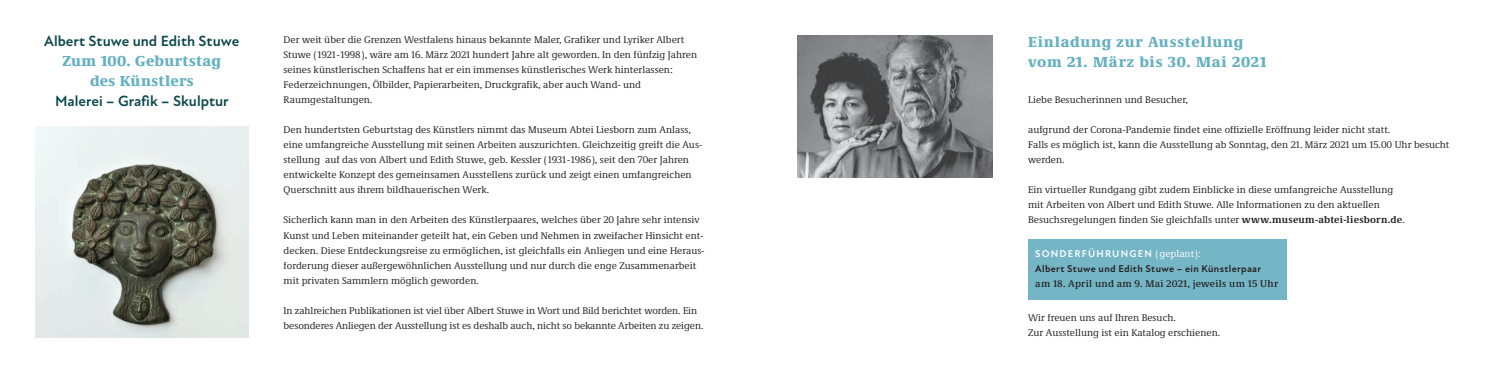
<style>
.page{position:relative;width:1489px;height:373px;background:#fff}
.page>*{position:absolute;margin:0;border:0;box-sizing:border-box;transform-origin:0 0}
.t1{font:900 15px/20px "Demos Next Pro";letter-spacing:.035em;color:#66b1c1;text-align:center}
.t2{font:700 15px "Atten New";color:#0d494c}
.t3{font:10px/15px "Demos Next Pro";color:#231f20}
.t4{font:700 10px/15px "Atten New";letter-spacing:.04em;color:#231f20}
.t5{font:500 10px "Demos Next Pro";letter-spacing:.025em;color:#231f20}
.s1{font-weight:700}
.s2{color:#fff}
.s3{font-family:"Demos Next Pro";font-weight:400;color:#fff}
</style>
<div class="page">
<div style="left:1028px;top:239px;width:258px;height:60px;background:#75b6c6"></div>
<img style="left:797px;top:35px;width:195px;height:142px">
<img style="left:35px;top:126px;width:213px;height:211px">
<h1 class="t2" style="left:44px;top:32px;width:196px">Albert Stuwe und Edith Stuwe</h1>
<h1 class="t1" style="left:62px;top:50px;width:160px">Zum 100. Geburtstag des Künstlers</h1>
<h1 class="t2" style="left:55px;top:92px;width:175px">Malerei – Grafik – Skulptur</h1>
<p class="t3" style="left:283px;top:32px;width:415px">Der weit über die Grenzen Westfalens hinaus bekannte Maler, Grafiker und Lyriker Albert Stuwe (1921-1998), wäre am 16. März 2021 hundert Jahre alt geworden. In den fünfzig Jahren seines künstlerischen Schaffens hat er ein immenses künstlerisches Werk hinterlassen:<br>Federzeichnungen, Ölbilder, Papierarbeiten, Druckgrafik, aber auch Wand- und Raumgestaltungen.</p>
<p class="t3" style="left:283px;top:122px;width:420px">Den hundertsten Geburtstag des Künstlers nimmt das Museum Abtei Liesborn zum Anlass, eine umfangreiche Ausstellung mit seinen Arbeiten auszurichten. Gleichzeitig greift die Aus&shy;stellung auf das von Albert und Edith Stuwe, geb. Kessler (1931-1986), seit den 70er Jahren entwickelte Konzept des gemeinsamen Ausstellens zurück und zeigt einen umfangreichen Querschnitt aus ihrem bildhauerischen Werk.</p>
<p class="t3" style="left:283px;top:212px;width:422px">Sicherlich kann man in den Arbeiten des Künstlerpaares, welches über 20 Jahre sehr intensiv Kunst und Leben miteinander geteilt hat, ein Geben und Nehmen in zweifacher Hinsicht ent&shy;decken. Diese Entdeckungsreise zu ermöglichen, ist gleichfalls ein Anliegen und eine Heraus&shy;forderung dieser außergewöhnlichen Ausstellung und nur durch die enge Zusammenarbeit mit privaten Sammlern möglich geworden.</p>
<p class="t3" style="left:283px;top:302px;width:421px">In zahlreichen Publikationen ist viel über Albert Stuwe in Wort und Bild berichtet worden. Ein besonderes Anliegen der Ausstellung ist es deshalb auch, nicht so bekannte Arbeiten zu zeigen.</p>
<h1 class="t1" style="left:1028px;top:30px;width:240px;text-align:left">Einladung zur Ausstellung vom 21. März bis 30. Mai 2021</h1>
<p class="t3" style="left:1028px;top:91px;width:161px">Liebe Besucherinnen und Besucher,</p>
<p class="t3" style="left:1028px;top:121px;width:423px">aufgrund der Corona-Pandemie findet eine offizielle Eröffnung leider nicht statt.<br>Falls es möglich ist, kann die Ausstellung ab Sonntag, den 21. März 2021 um 15.00 Uhr besucht werden.</p>
<p class="t3" style="left:1028px;top:181px;width:378px">Ein virtueller Rundgang gibt zudem Einblicke in diese umfangreiche Ausstellung mit Arbeiten von Albert und Edith Stuwe. Alle Informationen zu den aktuellen<br>Besuchsregelungen finden Sie gleichfalls unter <span class="s1">www.museum-abtei-liesborn.de</span>.</p>
<p class="t4" style="left:1035px;top:246px;width:227px"><span class="s2">SONDERFÜHRUNGEN</span> <span class="s3">(geplant):<br></span>Albert Stuwe und Edith Stuwe – ein Künstlerpaar</p>
<p class="t5" style="left:1035px;top:276px;width:244px">am 18. April und am 9. Mai 2021, jeweils um 15 Uhr</p>
<p class="t3" style="left:1028px;top:309px;width:194px">Wir freuen uns auf Ihren Besuch.<br>Zur Ausstellung ist ein Katalog erschienen.</p>
</div>
